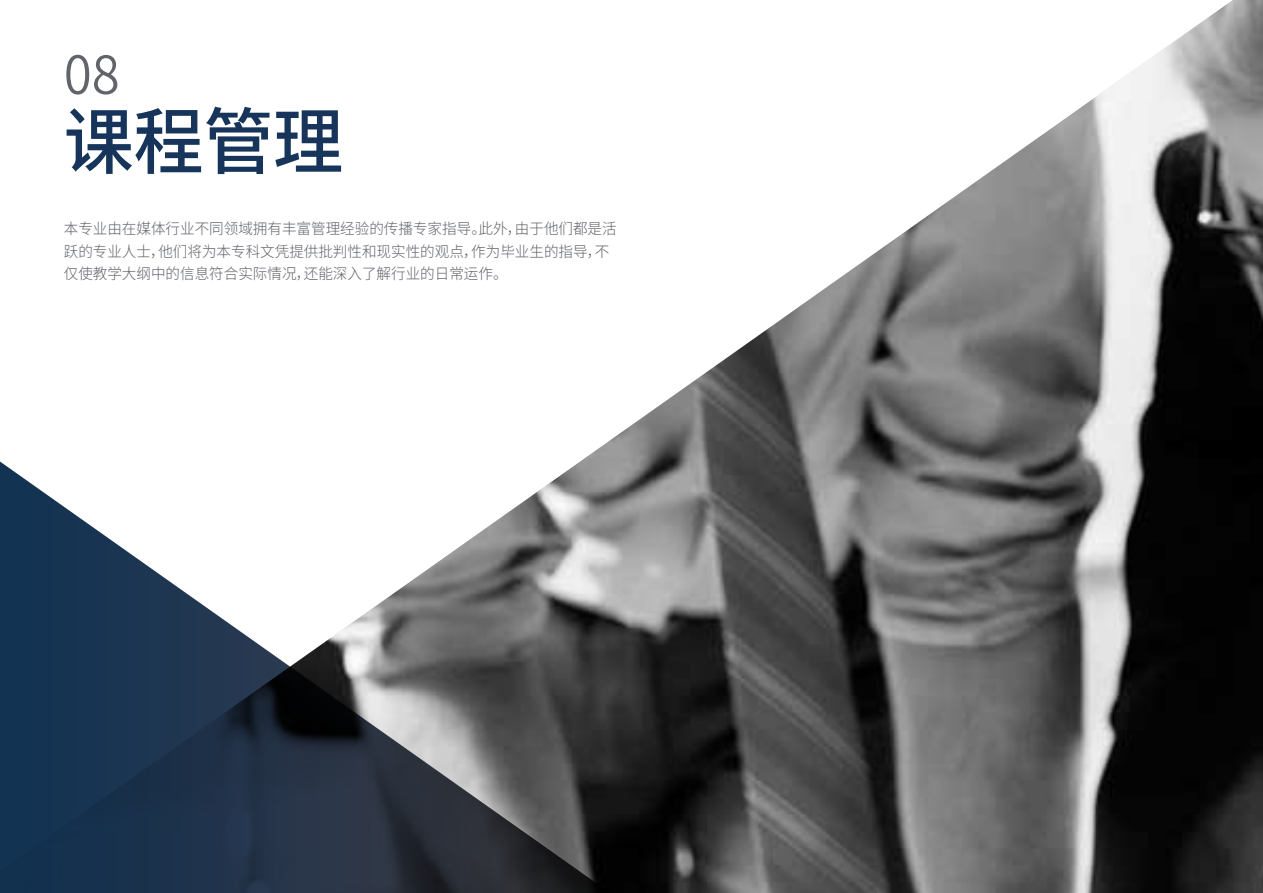
<style>
.page{position:relative;width:1263px;height:893px;background:#fff}
.page>*{position:absolute;margin:0;border:0;box-sizing:border-box;transform-origin:0 0}
.t1{font:500 72px "Source Han Sans CN";color:#17355b}
.t2{font:52.5px "Source Han Sans CN";color:#61646a}
.t3{font:300 15px/22.5px "Source Han Sans CN";color:#61646a}
</style>
<div class="page">
<img style="left:602px;top:0;width:661px;height:893px">
<svg style="left:0;top:446px;width:640px;height:447px"></svg>
<h2 class="t2" style="left:64px;top:45px;width:57px">08</h2>
<h1 class="t1" style="left:64px;top:101px;width:281px">课程管理</h1>
<p class="t3" style="left:64px;top:218px;width:554px">本专业由在媒体行业不同领域拥有丰富管理经验的传播专家指导。此外，由于他们都是活跃的专业人士，他们将为本专科文凭提供批判性和现实性的观点，作为毕业生的指导，不仅使教学大纲中的信息符合实际情况，还能深入了解行业的日常运作。</p>
</div>
